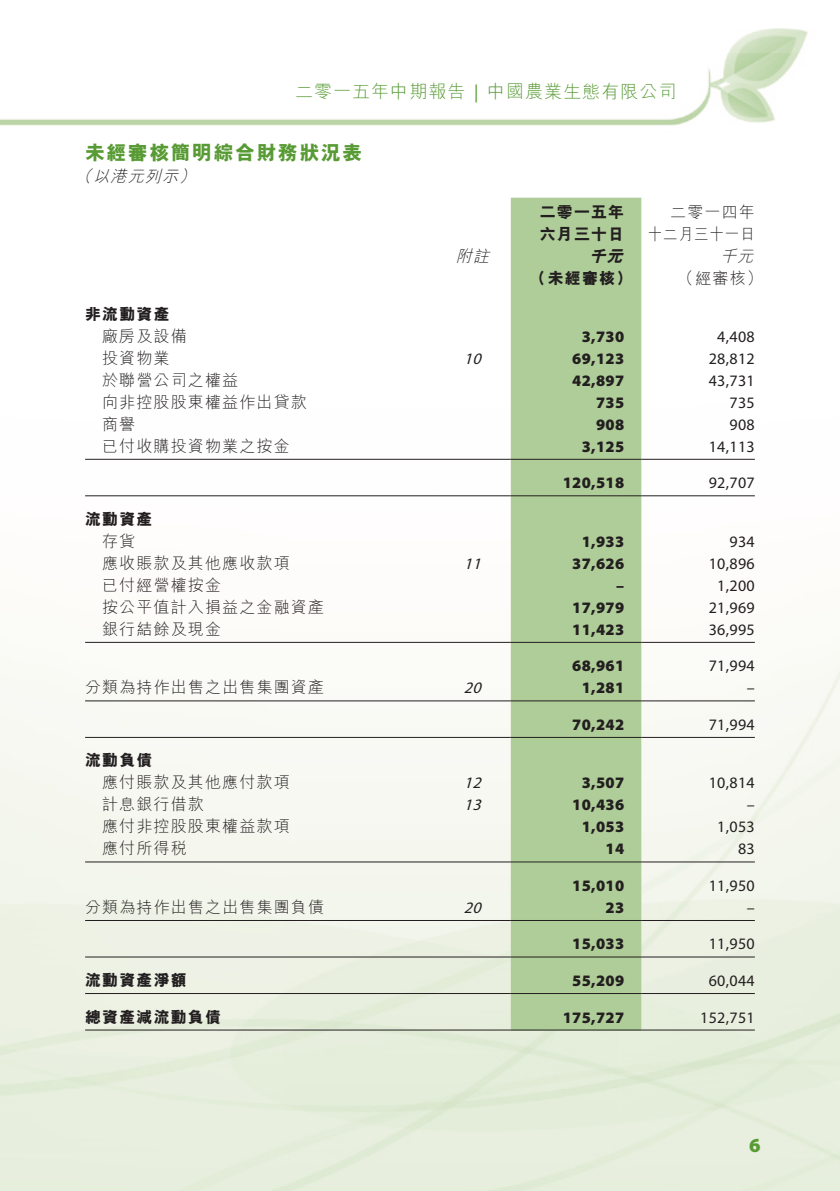
<style>
.page{position:relative;width:840px;height:1191px;background:#fff}
.page>*{position:absolute;margin:0;border:0;box-sizing:border-box;transform-origin:0 0}
.Heading_1{font:800 20px "M Hei HK";letter-spacing:.07em;color:#589b34}
.t1{font:900 20px "Myriad Pro";color:#589b34}
.t2{font:300 18px "M Hei HK";letter-spacing:.055em;color:#589b34}
.t3{font:18px "Myriad Pro";color:#589b34}
.Body_Text{font:300 16px "M Hei HK";letter-spacing:.07em;color:#231f20}
.Body_Text-2{font:900 16px "Myriad Pro";letter-spacing:.02em;color:#231f20}
.Body_Text-3{font:16px "Myriad Pro";letter-spacing:.02em;color:#231f20}
.Body_Text-4{font:800 16px "M Hei HK";letter-spacing:.07em;color:#231f20}
.Body_Text-5{font:italic 16px "Myriad Pro";color:#231f20}
.Body_Text-6{font:italic 300 16px "M Hei HK";color:#231f20}
.Body_Text-7{font:300 16px "M Hei HK";letter-spacing:.07em;color:#231f20;scale:.9 1}
.Body_Text-8{font:italic 800 16px "M Hei HK";color:#231f20}
</style>
<div class="page">
<img style="left:1px;top:197px;width:838px;height:994px">
<img style="left:1px;top:53px;width:798px;height:73px">
<img style="left:0;top:0;width:1px;height:1191px">
<img style="left:0;top:0;width:1px;height:142px">
<hr style="left:0;top:5px;width:1px;height:48px;background:#fff">
<div style="left:510px;top:198px;width:131px;height:831px;background:#afcd98"></div>
<hr style="left:85px;top:459px;width:352px;height:1px;background:#231f20">
<hr style="left:437px;top:459px;width:73px;height:1px;background:#231f20">
<hr style="left:510px;top:459px;width:131px;height:1px;background:#231f20">
<hr style="left:641px;top:459px;width:113px;height:1px;background:#231f20">
<hr style="left:85px;top:495px;width:352px;height:1px;background:#231f20">
<hr style="left:437px;top:495px;width:73px;height:1px;background:#231f20">
<hr style="left:510px;top:495px;width:131px;height:1px;background:#231f20">
<hr style="left:641px;top:495px;width:113px;height:1px;background:#231f20">
<hr style="left:85px;top:642px;width:352px;height:1px;background:#231f20">
<hr style="left:437px;top:642px;width:73px;height:1px;background:#231f20">
<hr style="left:510px;top:642px;width:131px;height:1px;background:#231f20">
<hr style="left:641px;top:642px;width:113px;height:1px;background:#231f20">
<hr style="left:85px;top:700px;width:352px;height:1px;background:#231f20">
<hr style="left:437px;top:700px;width:73px;height:1px;background:#231f20">
<hr style="left:510px;top:700px;width:131px;height:1px;background:#231f20">
<hr style="left:641px;top:700px;width:113px;height:1px;background:#231f20">
<hr style="left:85px;top:737px;width:352px;height:1px;background:#231f20">
<hr style="left:437px;top:737px;width:73px;height:1px;background:#231f20">
<hr style="left:510px;top:737px;width:131px;height:1px;background:#231f20">
<hr style="left:641px;top:737px;width:113px;height:1px;background:#231f20">
<hr style="left:85px;top:861px;width:352px;height:1px;background:#231f20">
<hr style="left:437px;top:861px;width:73px;height:1px;background:#231f20">
<hr style="left:510px;top:861px;width:131px;height:1px;background:#231f20">
<hr style="left:641px;top:861px;width:113px;height:1px;background:#231f20">
<hr style="left:85px;top:920px;width:352px;height:1px;background:#231f20">
<hr style="left:437px;top:920px;width:73px;height:1px;background:#231f20">
<hr style="left:510px;top:920px;width:131px;height:1px;background:#231f20">
<hr style="left:641px;top:920px;width:113px;height:1px;background:#231f20">
<hr style="left:85px;top:956px;width:352px;height:1px;background:#231f20">
<hr style="left:437px;top:956px;width:73px;height:1px;background:#231f20">
<hr style="left:510px;top:956px;width:131px;height:1px;background:#231f20">
<hr style="left:641px;top:956px;width:113px;height:1px;background:#231f20">
<hr style="left:85px;top:993px;width:352px;height:1px;background:#231f20">
<hr style="left:437px;top:993px;width:73px;height:1px;background:#231f20">
<hr style="left:510px;top:993px;width:131px;height:1px;background:#231f20">
<hr style="left:641px;top:993px;width:113px;height:1px;background:#231f20">
<hr style="left:85px;top:1029px;width:352px;height:1px;background:#231f20">
<hr style="left:437px;top:1029px;width:73px;height:1px;background:#231f20">
<hr style="left:510px;top:1029px;width:131px;height:1px;background:#231f20">
<hr style="left:641px;top:1029px;width:113px;height:1px;background:#231f20">
<p class="t2" style="left:295px;top:82px;width:172px">二零一五年中期報告</p>
<p class="t3" style="left:474px;top:81px;width:6px">|</p>
<p class="t2" style="left:487px;top:82px;width:191px">中國農業生態有限公司</p>
<p class="Heading_1" style="left:85px;top:142px;width:278px">未經審核簡明綜合財務狀況表</p>
<p class="Body_Text-6" style="left:179px;top:168px;width:22px">(</p>
<p class="Body_Text-6" style="left:75px;top:168px;width:108px">（以港元列示</p>
<p class="Body_Text-6" style="left:455px;top:248px;width:39px">附註</p>
<p class="Body_Text-4" style="left:539px;top:204px;width:86px">二零一五年</p>
<p class="Body_Text-4" style="left:539px;top:226px;width:86px">六月三十日</p>
<p class="Body_Text-8" style="left:589px;top:248px;width:39px">千元</p>
<p class="Body_Text" style="left:669px;top:204px;width:86px">二零一四年</p>
<p class="Body_Text-7" style="left:647px;top:226px;width:120px">十二月三十一日</p>
<p class="Body_Text-6" style="left:719px;top:248px;width:39px">千元</p>
<p class="Body_Text-4" style="left:529px;top:270px;width:104px">（未經審核）</p>
<p class="Body_Text" style="left:677px;top:270px;width:87px">（經審核(</p>
<p class="Body_Text-4" style="left:85px;top:306px;width:86px">非流動資產</p>
<p class="Body_Text" style="left:102px;top:328px;width:86px">廠房及設備</p>
<p class="Body_Text-2" style="left:581px;top:326px;width:44px">3,730</p>
<p class="Body_Text-3" style="left:717px;top:326px;width:39px">4,408</p>
<p class="Body_Text" style="left:102px;top:350px;width:69px">投資物業</p>
<p class="Body_Text-5" style="left:463px;top:348px;width:23px">10</p>
<p class="Body_Text-2" style="left:572px;top:348px;width:53px">69,123</p>
<p class="Body_Text-3" style="left:708px;top:348px;width:48px">28,812</p>
<p class="Body_Text" style="left:102px;top:372px;width:137px">於聯營公司之權益</p>
<p class="Body_Text-2" style="left:572px;top:370px;width:53px">42,897</p>
<p class="Body_Text-3" style="left:708px;top:370px;width:48px">43,731</p>
<p class="Body_Text" style="left:102px;top:394px;width:206px">向非控股股東權益作出貸款</p>
<p class="Body_Text-2" style="left:595px;top:392px;width:30px">735</p>
<p class="Body_Text-3" style="left:729px;top:392px;width:27px">735</p>
<p class="Body_Text" style="left:102px;top:416px;width:35px">商譽</p>
<p class="Body_Text-2" style="left:595px;top:414px;width:30px">908</p>
<p class="Body_Text-3" style="left:729px;top:414px;width:27px">908</p>
<p class="Body_Text" style="left:102px;top:438px;width:189px">已付收購投資物業之按金</p>
<p class="Body_Text-2" style="left:581px;top:436px;width:44px">3,125</p>
<p class="Body_Text-3" style="left:708px;top:436px;width:48px">14,113</p>
<p class="Body_Text-2" style="left:562px;top:472px;width:63px">120,518</p>
<p class="Body_Text-3" style="left:708px;top:473px;width:48px">92,707</p>
<p class="Body_Text-4" style="left:85px;top:511px;width:69px">流動資產</p>
<p class="Body_Text" style="left:102px;top:533px;width:35px">存貨</p>
<p class="Body_Text-2" style="left:581px;top:531px;width:44px">1,933</p>
<p class="Body_Text-3" style="left:729px;top:531px;width:27px">934</p>
<p class="Body_Text" style="left:102px;top:555px;width:189px">應收賬款及其他應收款項</p>
<p class="Body_Text-5" style="left:463px;top:553px;width:23px">11</p>
<p class="Body_Text-2" style="left:572px;top:553px;width:53px">37,626</p>
<p class="Body_Text-3" style="left:708px;top:553px;width:48px">10,896</p>
<p class="Body_Text" style="left:102px;top:577px;width:120px">已付經營權按金</p>
<p class="Body_Text-2" style="left:616px;top:575px;width:9px">–</p>
<p class="Body_Text-3" style="left:717px;top:575px;width:39px">1,200</p>
<p class="Body_Text" style="left:102px;top:599px;width:223px">按公平值計入損益之金融資產</p>
<p class="Body_Text-2" style="left:572px;top:597px;width:53px">17,979</p>
<p class="Body_Text-3" style="left:708px;top:597px;width:48px">21,969</p>
<p class="Body_Text" style="left:102px;top:621px;width:120px">銀行結餘及現金</p>
<p class="Body_Text-2" style="left:572px;top:619px;width:53px">11,423</p>
<p class="Body_Text-3" style="left:708px;top:619px;width:48px">36,995</p>
<p class="Body_Text-2" style="left:572px;top:655px;width:53px">68,961</p>
<p class="Body_Text-3" style="left:708px;top:656px;width:48px">71,994</p>
<p class="Body_Text" style="left:85px;top:679px;width:240px">分類為持作出售之出售集團資產</p>
<p class="Body_Text-5" style="left:463px;top:678px;width:23px">20</p>
<p class="Body_Text-2" style="left:581px;top:677px;width:44px">1,281</p>
<p class="Body_Text-3" style="left:746px;top:678px;width:9px">–</p>
<p class="Body_Text-2" style="left:572px;top:714px;width:53px">70,242</p>
<p class="Body_Text-3" style="left:708px;top:714px;width:48px">71,994</p>
<p class="Body_Text-4" style="left:85px;top:752px;width:69px">流動負債</p>
<p class="Body_Text" style="left:102px;top:774px;width:189px">應付賬款及其他應付款項</p>
<p class="Body_Text-5" style="left:463px;top:773px;width:23px">12</p>
<p class="Body_Text-2" style="left:581px;top:772px;width:44px">3,507</p>
<p class="Body_Text-3" style="left:708px;top:773px;width:48px">10,814</p>
<p class="Body_Text" style="left:102px;top:796px;width:103px">計息銀行借款</p>
<p class="Body_Text-5" style="left:463px;top:795px;width:23px">13</p>
<p class="Body_Text-2" style="left:572px;top:794px;width:53px">10,436</p>
<p class="Body_Text-3" style="left:746px;top:795px;width:9px">–</p>
<p class="Body_Text" style="left:102px;top:818px;width:189px">應付非控股股東權益款項</p>
<p class="Body_Text-2" style="left:581px;top:816px;width:44px">1,053</p>
<p class="Body_Text-3" style="left:717px;top:817px;width:39px">1,053</p>
<p class="Body_Text" style="left:102px;top:840px;width:86px">應付所得稅</p>
<p class="Body_Text-2" style="left:605px;top:838px;width:20px">14</p>
<p class="Body_Text-3" style="left:737px;top:839px;width:18px">83</p>
<p class="Body_Text-2" style="left:572px;top:875px;width:53px">15,010</p>
<p class="Body_Text-3" style="left:708px;top:875px;width:48px">11,950</p>
<p class="Body_Text" style="left:85px;top:899px;width:240px">分類為持作出售之出售集團負債</p>
<p class="Body_Text-5" style="left:463px;top:897px;width:23px">20</p>
<p class="Body_Text-2" style="left:605px;top:897px;width:20px">23</p>
<p class="Body_Text-3" style="left:746px;top:897px;width:9px">–</p>
<p class="Body_Text-2" style="left:572px;top:933px;width:53px">15,033</p>
<p class="Body_Text-3" style="left:708px;top:934px;width:48px">11,950</p>
<p class="Body_Text-4" style="left:85px;top:972px;width:103px">流動資產淨額</p>
<p class="Body_Text-2" style="left:572px;top:970px;width:53px">55,209</p>
<p class="Body_Text-3" style="left:708px;top:970px;width:48px">60,044</p>
<p class="Body_Text-4" style="left:85px;top:1008px;width:137px">總資產減流動負債</p>
<p class="Body_Text-2" style="left:562px;top:1006px;width:63px">175,727</p>
<p class="Body_Text-3" style="left:699px;top:1007px;width:56px">152,751</p>
<p class="t1" style="left:748px;top:1132px;width:13px">6</p>
</div>
